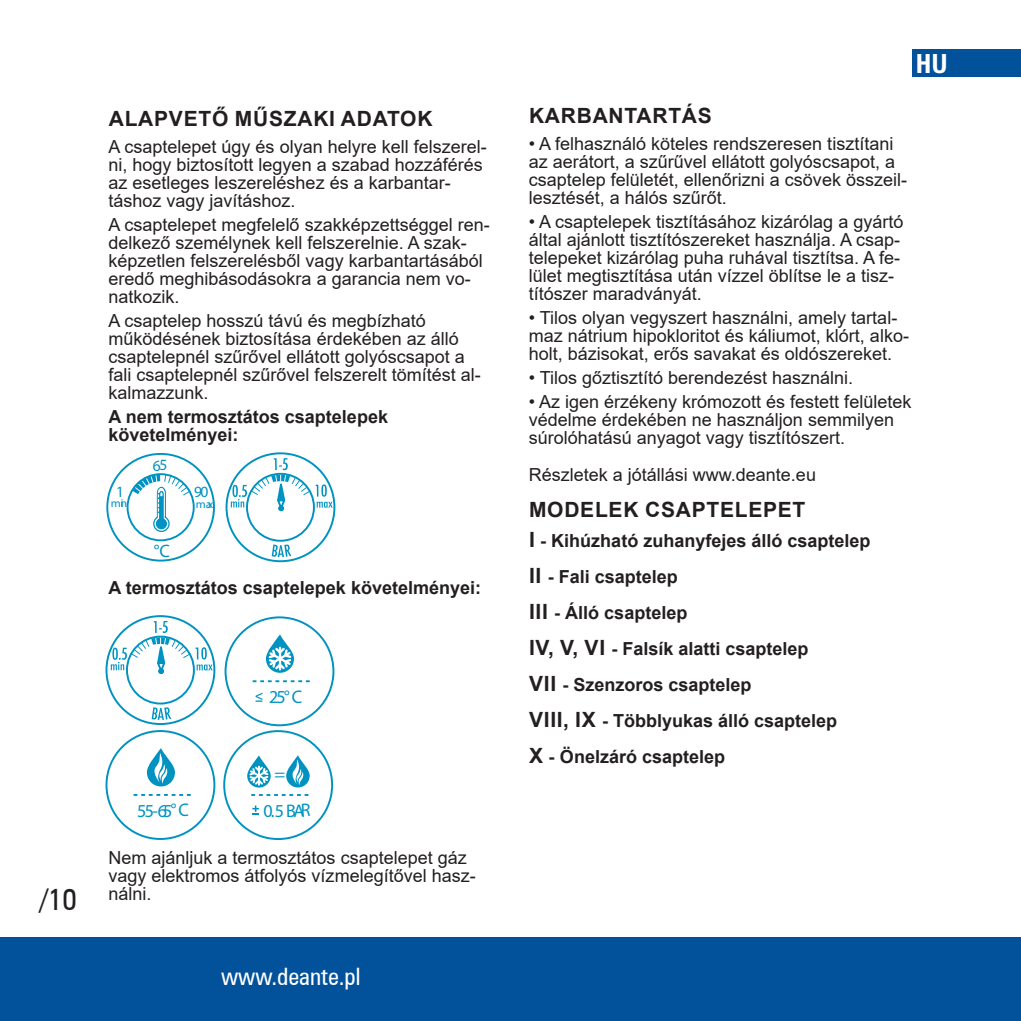
<style>
.page{position:relative;width:1021px;height:1021px;background:#fff}
.page>*{position:absolute;margin:0;border:0;box-sizing:border-box;transform-origin:0 0}
.t1{font:30px "Zurich Cn AT";color:#231f20}
.t2{font:24px "Zurich Cn AT";color:#fff}
.t3{font:700 24px "Zurich Cn PL";color:#fff}
.t4{font:700 21px "Arial";letter-spacing:.035em;color:#231f20}
.t5{font:18.3px "Myriad Pro";color:#0093c1}
.t6{font:18px/18px "Arial";color:#231f20}
.t7{font:700 18px/36px "Arial";color:#231f20}
.t8{font:18px "Myriad Pro";color:#0093c1}
.t9{font:11.4px "Myriad Pro";color:#0093c1;scale:1.05 1}
.s1{font-size:21px}
</style>
<div class="page">
<div style="left:0;top:936px;width:1020px;height:84px;background:#01519b"></div>
<div style="left:105px;top:615px;width:110px;height:110px;border:2px solid #0093c1;border-radius:50%"></div>
<div style="left:126px;top:635px;width:69px;height:69px;border:2px solid #0093c1;border-radius:50%"></div>
<svg style="left:152px;top:707px;width:19px;height:13px"></svg>
<svg style="left:196px;top:647px;width:17px;height:23px"></svg>
<svg style="left:111px;top:621px;width:79px;height:53px"></svg>
<div style="left:224px;top:616px;width:110px;height:110px;border:2px solid #0093c1;border-radius:50%"></div>
<svg style="left:253px;top:680px;width:57px;height:2px"></svg>
<svg style="left:266px;top:634px;width:28px;height:38px"></svg>
<svg style="left:255px;top:692px;width:7px;height:9px"></svg>
<svg style="left:147px;top:748px;width:28px;height:38px"></svg>
<svg style="left:152px;top:753px;width:17px;height:31px"></svg>
<div style="left:105px;top:730px;width:110px;height:110px;border:2px solid #0093c1;border-radius:50%"></div>
<svg style="left:134px;top:794px;width:57px;height:1px"></svg>
<div style="left:223px;top:730px;width:110px;height:110px;border:2px solid #0093c1;border-radius:50%"></div>
<svg style="left:251px;top:794px;width:57px;height:2px"></svg>
<svg style="left:286px;top:755px;width:24px;height:32px"></svg>
<svg style="left:290px;top:759px;width:14px;height:26px"></svg>
<svg style="left:252px;top:805px;width:7px;height:9px"></svg>
<div style="left:225px;top:452px;width:110px;height:110px;border:2px solid #0093c1;border-radius:50%"></div>
<svg style="left:272px;top:544px;width:19px;height:13px"></svg>
<svg style="left:231px;top:458px;width:102px;height:53px"></svg>
<div style="left:106px;top:453px;width:109px;height:108px;border:2px solid #0093c1;border-radius:50%"></div>
<div style="left:127px;top:473px;width:68px;height:68px;border:2px solid #0093c1;border-radius:50%"></div>
<div style="left:912px;top:49px;width:108px;height:28px;background:#01519b"></div>
<svg style="left:247px;top:755px;width:24px;height:32px"></svg>
<svg style="left:131px;top:460px;width:77px;height:72px"></svg>
<p class="t4" style="left:109px;top:103px;width:31px">Alapvet</p>
<p class="t4" style="left:212px;top:103px;width:71px">ő műszaki</p>
<p class="t4" style="left:341px;top:103px;width:17px">adatok</p>
<p class="t6" style="left:108px;top:137px;width:380px">A csaptelepet úgy és olyan helyre kell felszerel&shy;ni, hogy biztosított legyen a szabad hozzáférés az esetleges leszereléshez és a karbantar&shy;táshoz vagy javításhoz.</p>
<p class="t6" style="left:108px;top:215px;width:383px">A csaptelepet megfelelő szakképzettséggel ren&shy;delkező személynek kell felszerelnie. A szak&shy;képzetlen felszerelésből vagy karbantartásából eredő meghibásodásokra a garancia nem vo&shy;natkozik.</p>
<p class="t6" style="left:108px;top:311px;width:374px">A csaptelep hosszú távú és megbízható működésének biztosítása érdekében az álló csaptelepnél szűrővel ellátott golyóscsapot a fali csaptelepnél szűrővel felszerelt tömítést al&shy;kalmazzunk.</p>
<p class="t7" style="left:108px;top:407px;width:281px;line-height:18px">A nem termosztátos csaptelepek követelményei:</p>
<p class="t9" style="left:111px;top:496px;width:17px">min</p>
<p class="t9" style="left:196px;top:496px;width:18px">max</p>
<p class="t8" style="left:154px;top:540px;width:18px">°C</p>
<p class="t7" style="left:108px;top:569px;width:374px">A termosztátos csaptelepek követelményei:</p>
<p class="t5" style="left:269px;top:685px;width:35px;rotate:-1deg">25° C</p>
<h1 class="t1" style="left:40px;top:881px;width:39px">/10</h1>
<p class="t5" style="left:137px;top:799px;width:53px;rotate:-1deg">55-65° C</p>
<p class="t5" style="left:263px;top:799px;width:49px;rotate:-1deg">0.5 BAR</p>
<p class="t6" style="left:108px;top:848px;width:369px">Nem ajánljuk a termosztátos csaptelepet gáz vagy elektromos átfolyós vízmelegítővel hasz&shy;nálni.</p>
<h2 class="t2" style="left:221px;top:962px;width:141px">www.deante.pl</h2>
<h2 class="t3" style="left:915px;top:47px;width:33px">HU</h2>
<p class="t4" style="left:529px;top:101px;width:32px">Karbantartás</p>
<p class="t6" style="left:528px;top:135px;width:380px">• A felhasználó köteles rendszeresen tisztítani az aerátort, a szűrűvel ellátott golyóscsapot, a csaptelep felületét, ellenőrizni a csövek összeil&shy;lesztését, a hálós szűrőt.</p>
<p class="t6" style="left:528px;top:213px;width:376px">• A csaptelepek tisztításához kizárólag a gyártó által ajánlott tisztítószereket használja. A csap&shy;telepeket kizárólag puha ruhával tisztítsa. A fe&shy;lület megtisztítása után vízzel öblítse le a tisz&shy;títószer maradványát.</p>
<p class="t6" style="left:528px;top:309px;width:382px">• Tilos olyan vegyszert használni, amely tartal&shy;maz nátrium hipokloritot és káliumot, klórt, alko&shy;holt, bázisokat, erős savakat és oldószereket.</p>
<p class="t6" style="left:528px;top:369px;width:326px">• Tilos gőztisztító berendezést használni.</p>
<p class="t6" style="left:528px;top:393px;width:384px">• Az igen érzékeny krómozott és festett felületek védelme érdekében ne használjon semmilyen súrolóhatású anyagot vagy tisztítószert.</p>
<p class="t6" style="left:528px;top:465px;width:289px">Részletek a jótállási www.deante.eu</p>
<p class="t4" style="left:529px;top:494px;width:35px">Modelek</p>
<p class="t4" style="left:645px;top:494px;width:16px">csaptelepet</p>
<p class="t7" style="left:529px;top:522px;width:343px"><span class="s1">I</span> - Kihúzható zuhanyfejes álló csaptelep<br><span class="s1">II</span> - Fali csaptelep<br><span class="s1">III</span> - Álló csaptelep<br><span class="s1">IV, V, VI</span> - Falsík alatti csaptelep<br><span class="s1">VII</span> - Szenzoros csaptelep<br><span class="s1">VIII, IX</span> - Többlyukas álló csaptelep<br><span class="s1">X</span> - önelzáró csaptelep</p>
</div>
